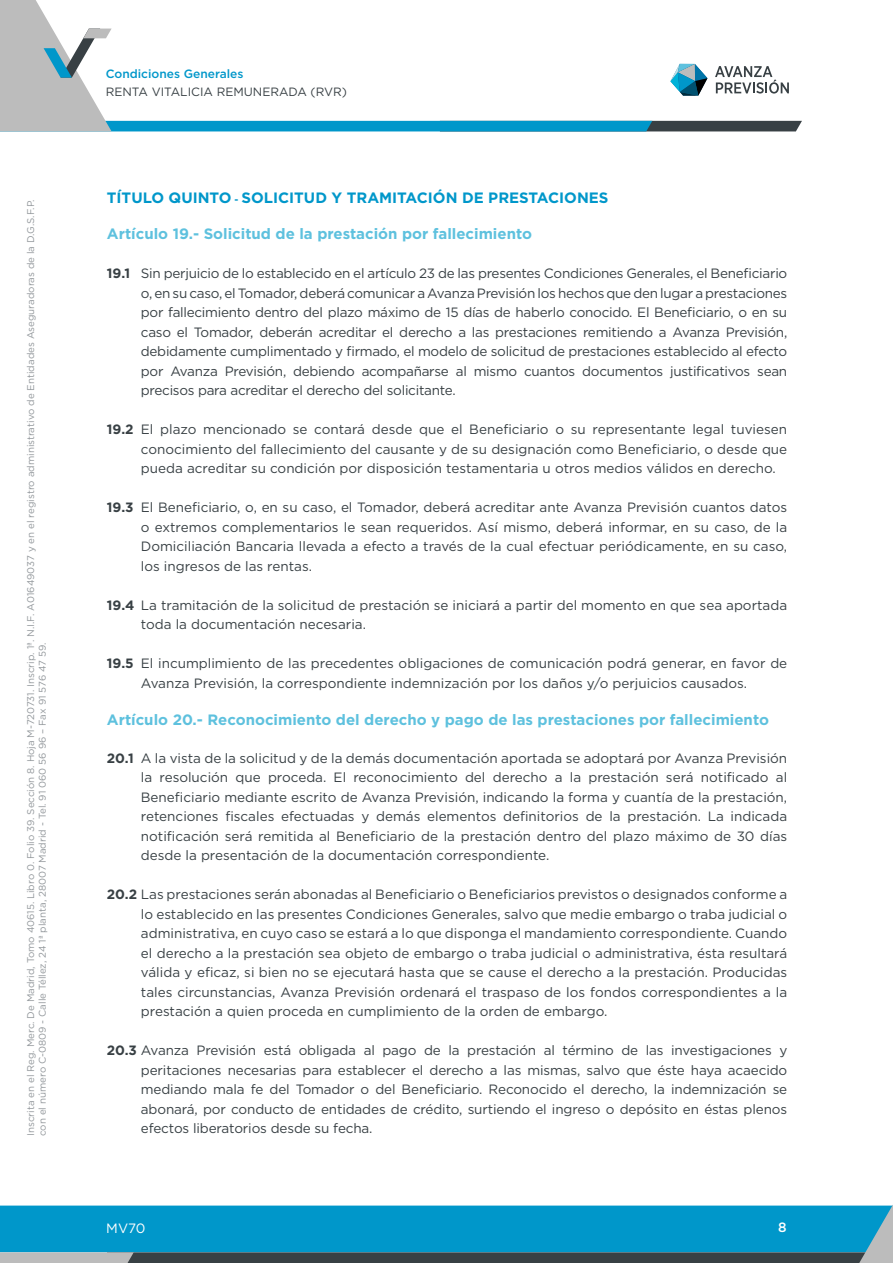
<style>
.page{position:relative;width:893px;height:1263px;background:#fff}
.page>*{position:absolute;margin:0;border:0;box-sizing:border-box;transform-origin:0 0}
.t1{font:700 15px "Gotham";color:#5ec1de}
.t2{font:700 15px "Gotham";color:#0097ca}
.t3{font:13.5px/19.5px "Gotham";color:#384044;text-align:justify}
.t4{font:13.5px "Gotham";color:#fff}
.t5{font:500 13.5px "Gotham";color:#fff}
.t6{font:12px "Gotham";color:#384044}
.t7{font:500 12px "Gotham";color:#0097ca}
.t8{font:9.75px/11.7px "Gotham";color:#92979b}
.s1{font-size:9.75px}
.s2{font-weight:700}
</style>
<div class="page">
<svg style="left:0;top:1205px;width:893px;height:58px;background:#148db5"></svg>
<svg style="left:0;top:0;width:802px;height:131px"></svg>
<p class="t8" style="left:25px;top:1136px;width:938px;rotate:-90deg">Inscrita en el Reg. Merc. De Madrid, Tomo 40615. Libro 0. Folio 39. Sección 8. Hoja M-720731. Inscrip. 1ª. N.I.F. A01649037 y en el registro administrativo de Entidades Aseguradoras de la D.G.S.F.P. con el número C-0809 - Calle Téllez, 24 1ª planta, 28007 Madrid - Tel. 91 060 56 96 – Fax 91 576 47 59.</p>
<p class="t7" style="left:106px;top:66px;width:139px">Condiciones Generales</p>
<p class="t6" style="left:106px;top:84px;width:243px">RENTA VITALICIA REMUNERADA (RVR)</p>
<p class="t2" style="left:107px;top:188px;width:503px">TÍTULO QUINTO <span class="s1">-</span> SOLICITUD Y TRAMITACIÓN DE PRESTACIONES</p>
<p class="t1" style="left:107px;top:224px;width:427px">Artículo 19.- Solicitud de la prestación por fallecimiento</p>
<p class="t3" style="left:141px;top:264px;width:648px;text-indent:-34px"><span class="s2">19.1</span> Sin perjuicio de lo establecido en el artículo 23 de las presentes Condiciones Generales, el Beneficiario o, en su caso, el Tomador, deberá comunicar a Avanza Previsión los hechos que den lugar a prestaciones por fallecimiento dentro del plazo máximo de 15 días de haberlo conocido. El Beneficiario, o en su caso el Tomador, deberán acreditar el derecho a las prestaciones remitiendo a Avanza Previsión, debidamente cumplimentado y firmado, el modelo de solicitud de prestaciones establecido al efecto por Avanza Previsión, debiendo acompañarse al mismo cuantos documentos justificativos sean precisos para acreditar el derecho del solicitante.</p>
<p class="t3" style="left:141px;top:419px;width:648px;text-indent:-34px"><span class="s2">19.2</span> El plazo mencionado se contará desde que el Beneficiario o su representante legal tuviesen conocimiento del fallecimiento del causante y de su designación como Beneficiario, o desde que pueda acreditar su condición por disposición testamentaria u otros medios válidos en derecho.</p>
<p class="t3" style="left:141px;top:497px;width:648px;text-indent:-34px"><span class="s2">19.3</span> El Beneficiario, o, en su caso, el Tomador, deberá acreditar ante Avanza Previsión cuantos datos o extremos complementarios le sean requeridos. Así mismo, deberá informar, en su caso, de la Domiciliación Bancaria llevada a efecto a través de la cual efectuar periódicamente, en su caso, los ingresos de las rentas.</p>
<p class="t3" style="left:141px;top:595px;width:648px;text-indent:-34px"><span class="s2">19.4</span> La tramitación de la solicitud de prestación se iniciará a partir del momento en que sea aportada toda la documentación necesaria.</p>
<p class="t3" style="left:107px;top:653px;width:682px;text-align:center"><span class="s2">19.5</span> El incumplimiento de las precedentes obligaciones de comunicación podrá generar, en favor de<br>Avanza Previsión, la correspondiente indemnización por los daños y/o perjuicios causados.</p>
<p class="t1" style="left:107px;top:710px;width:664px">Artículo 20.- Reconocimiento del derecho y pago de las prestaciones por fallecimiento</p>
<p class="t3" style="left:141px;top:748px;width:648px;text-indent:-34px"><span class="s2">20.1</span> A la vista de la solicitud y de la demás documentación aportada se adoptará por Avanza Previsión la resolución que proceda. El reconocimiento del derecho a la prestación será notificado al Beneficiario mediante escrito de Avanza Previsión, indicando la forma y cuantía de la prestación, retenciones fiscales efectuadas y demás elementos definitorios de la prestación. La indicada notificación será remitida al Beneficiario de la prestación dentro del plazo máximo de 30 días desde la presentación de la documentación correspondiente.</p>
<p class="t3" style="left:141px;top:884px;width:648px;text-indent:-34px"><span class="s2">20.2</span> Las prestaciones serán abonadas al Beneficiario o Beneficiarios previstos o designados conforme a lo establecido en las presentes Condiciones Generales, salvo que medie embargo o traba judicial o administrativa, en cuyo caso se estará a lo que disponga el mandamiento correspondiente. Cuando el derecho a la prestación sea objeto de embargo o traba judicial o administrativa, ésta resultará válida y eficaz, si bien no se ejecutará hasta que se cause el derecho a la prestación. Producidas tales circunstancias, Avanza Previsión ordenará el traspaso de los fondos correspondientes a la prestación a quien proceda en cumplimiento de la orden de embargo.</p>
<p class="t3" style="left:141px;top:1040px;width:648px;text-indent:-34px"><span class="s2">20.3</span> Avanza Previsión está obligada al pago de la prestación al término de las investigaciones y peritaciones necesarias para establecer el derecho a las mismas, salvo que éste haya acaecido mediando mala fe del Tomador o del Beneficiario. Reconocido el derecho, la indemnización se abonará, por conducto de entidades de crédito, surtiendo el ingreso o depósito en éstas plenos efectos liberatorios desde su fecha.</p>
<p class="t4" style="left:106px;top:1219px;width:41px">MV70</p>
<p class="t5" style="left:778px;top:1218px;width:10px">8</p>
</div>
